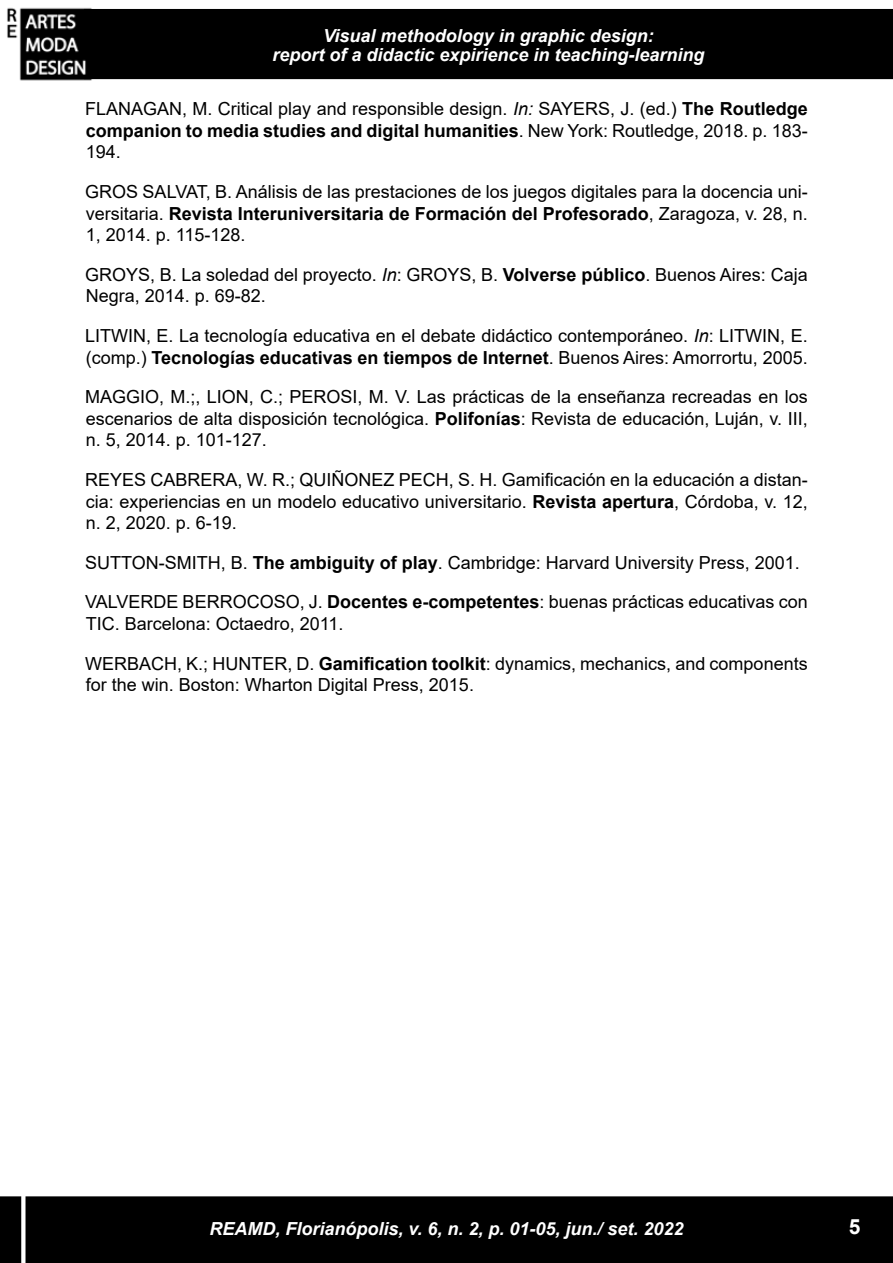
<style>
.page{position:relative;width:893px;height:1263px;background:#fff}
.page>*{position:absolute;margin:0;border:0;box-sizing:border-box;transform-origin:0 0}
.t1{font:700 21px "Arial";color:#fff}
.t2{font:18px/21.6px "Arial";color:#000;text-align:justify}
.t3{font:italic 700 18px/18.6px "Arial";color:#fff;text-align:center}
.s1{font-style:italic}
.s2{font-weight:700}
</style>
<div class="page">
<div style="left:85px;top:10px;width:807px;height:68px;background:#000"></div>
<div style="left:84px;top:9px;width:809px;height:70px;border:2px solid #000"></div>
<img style="left:7px;top:7px;width:93px;height:74px">
<div style="left:1px;top:1197px;width:891px;height:65px;background:#000"></div>
<div style="left:0;top:1196px;width:893px;height:67px;border:2px solid #000"></div>
<div style="left:21px;top:383px;width:5px;height:880px;background:#fff"></div>
<p class="t3" style="left:272px;top:27px;width:434px">Visual methodology in graphic design:<br>report of a didactic expirience in teaching-learning</p>
<p class="t2" style="left:85px;top:98px;width:724px">FLANAGAN, M. Critical play and responsible design. <span class="s1">In:</span> SAYERS, J. (ed.) <span class="s2">The Routledge companion to media studies and digital humanities</span>. New York: Routledge, 2018. p. 183- 194.</p>
<p class="t2" style="left:85px;top:181px;width:724px">GROS SALVAT, B. Análisis de las prestaciones de los juegos digitales para la docencia uni&shy;versitaria. <span class="s2">Revista Interuniversitaria de Formación del Profesorado</span>, Zaragoza, v. 28, n.<br>1, 2014. p. 115-128.</p>
<p class="t2" style="left:85px;top:264px;width:724px">GROYS, B. La soledad del proyecto. <span class="s1">In</span>: GROYS, B. <span class="s2">Volverse público</span>. Buenos Aires: Caja<br>Negra, 2014. p. 69-82.</p>
<p class="t2" style="left:85px;top:325px;width:724px">LITWIN, E. La tecnología educativa en el debate didáctico contemporáneo. <span class="s1">In</span>: LITWIN, E. (comp.) <span class="s2">Tecnologías educativas en tiempos de Internet</span>. Buenos Aires: Amorrortu, 2005.</p>
<p class="t2" style="left:85px;top:386px;width:724px">MAGGIO, M.;, LION, C.; PEROSI, M. V. Las prácticas de la enseñanza recreadas en los escenarios de alta disposición tecnológica. <span class="s2">Polifonías</span>: Revista de educación, Luján, v. III, n. 5, 2014. p. 101-127.</p>
<p class="t2" style="left:85px;top:469px;width:724px">REYES CABRERA, W. R.; QUIÑONEZ PECH, S. H. Gamificación en la educación a distan&shy;cia: experiencias en un modelo educativo universitario. <span class="s2">Revista apertura</span>, Córdoba, v. 12, n. 2, 2020. p. 6-19.</p>
<p class="t2" style="left:85px;top:552px;width:716px">SUTTON-SMITH, B. <span class="s2">The ambiguity of play</span>. Cambridge: Harvard University Press, 2001.</p>
<p class="t2" style="left:85px;top:591px;width:724px">VALVERDE BERROCOSO, J. <span class="s2">Docentes e-competentes</span>: buenas prácticas educativas con<br>TIC. Barcelona: Octaedro, 2011.</p>
<p class="t2" style="left:85px;top:652px;width:724px">WERBACH, K.; HUNTER, D. <span class="s2">Gamification toolkit</span>: dynamics, mechanics, and components for the win. Boston: Wharton Digital Press, 2015.</p>
<p class="t3" style="left:209px;top:1220px;width:476px">REAMD, Florianópolis, v. 6, n. 2, p. 01-05, jun./ set. 2022</p>
<p class="t1" style="left:849px;top:1211px;width:13px">5</p>
</div>
